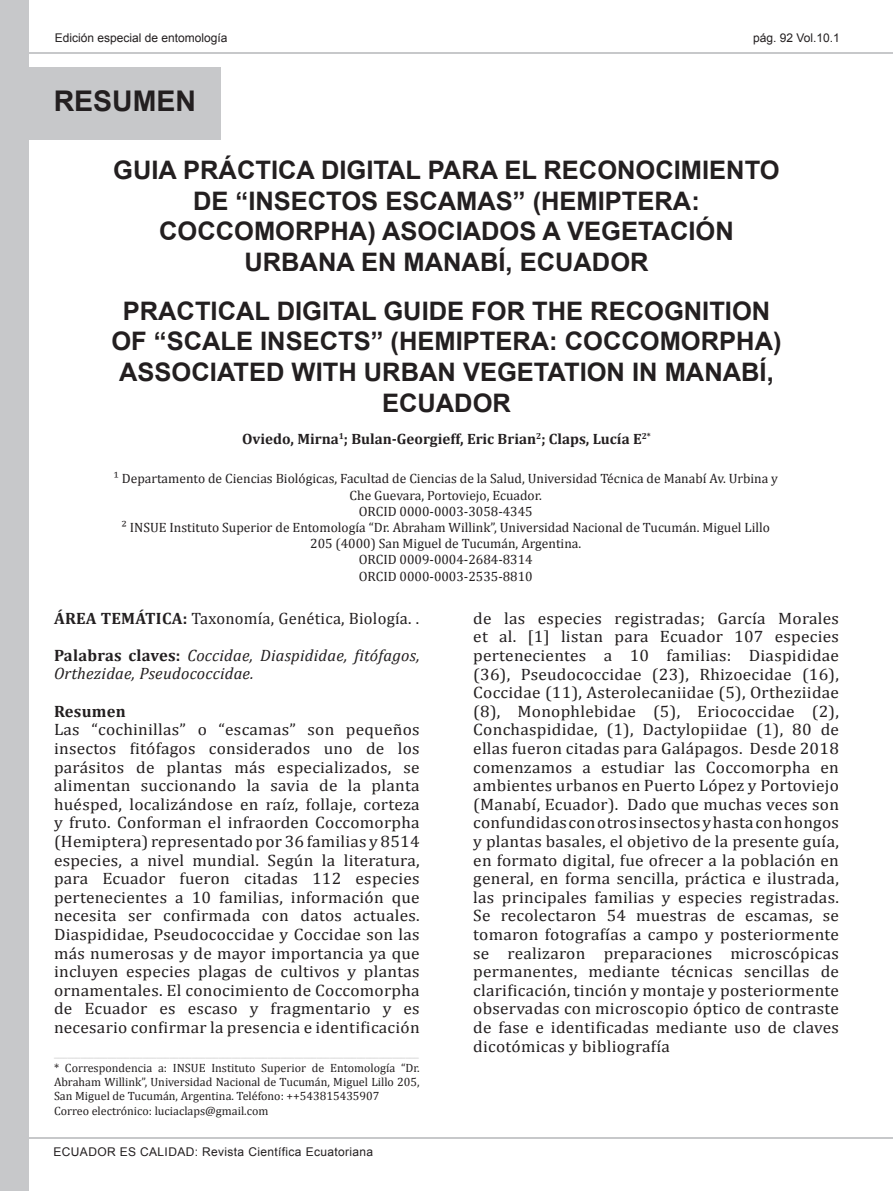
<style>
.page{position:relative;width:893px;height:1191px;background:#fff}
.page>*{position:absolute;margin:0;border:0;box-sizing:border-box;transform-origin:0 0}
.t1{font:700 28.5px "Arial";color:#231f20}
.t2{font:700 25.5px/30.6px "Arial";color:#231f20;text-align:center}
.t3{font:16.5px/18.6px "Cambria";letter-spacing:.015em;color:#231f20;text-align:justify;scale:1.05 1}
.t4{font:italic 16.5px/18.6px "Cambria";letter-spacing:.015em;color:#231f20}
.t5{font:16.5px "Cambria";letter-spacing:.015em;color:#231f20}
.t6{font:700 16.5px "Cambria";letter-spacing:.015em;color:#231f20}
.t7{font:700 15px "Cambria";color:#231f20}
.t8{font:13.5px/16.2px "Cambria";color:#231f20;text-align:center}
.t9{font:12px/14.4px "Cambria";color:#231f20;text-align:justify}
.t10{font:12px "Cambria";color:#d0d0d0}
.t11{font:12px "Arial";letter-spacing:.03em;color:#231f20}
.t12{font:12px "Arial";color:#231f20}
.s1{font-weight:700}
.s2{font-weight:700;font-style:normal}
</style>
<div class="page">
<div style="left:0;top:0;width:28px;height:1191px;background:#c7c8ca"></div>
<hr style="left:0;top:1137px;width:893px;height:1px;background:#c7c8ca">
<hr style="left:0;top:53px;width:893px;height:1px;background:#c7c8ca">
<div style="left:0;top:67px;width:221px;height:73px;background:#c7c8ca"></div>
<p class="t12" style="left:55px;top:30px;width:174px">Edición especial de entomología</p>
<p class="t1" style="left:54px;top:82px;width:144px">RESUMEN</p>
<p class="t12" style="left:753px;top:30px;width:88px">pág. 92 Vol.10.1</p>
<p class="t2" style="left:113px;top:156px;width:668px">GUIA PRÁCTICA DIGITAL PARA EL RECONOCIMIENTO DE “INSECTOS ESCAMAS” (HEMIPTERA:<br>COCCOMORPHA) ASOCIADOS A VEGETACIÓN URBANA EN MANABÍ, ECUADOR</p>
<p class="t2" style="left:111px;top:296px;width:672px">PRACTICAL DIGITAL GUIDE FOR THE RECOGNITION OF “SCALE INSECTS” (HEMIPTERA: COCCOMORPHA)<br>ASSOCIATED WITH URBAN VEGETATION IN MANABÍ, ECUADOR</p>
<p class="t7" style="left:242px;top:428px;width:410px">Oviedo, Mirna<sup>1</sup>; Bulan-Georgieff, Eric Brian<sup>2</sup>; Claps, Lucía E<sup>2*</sup></p>
<p class="t8" style="left:113px;top:471px;width:666px">¹ Departamento de Ciencias Biológicas, Facultad de Ciencias de la Salud, Universidad Técnica de Manabí Av. Urbina y<br>Che Guevara, Portoviejo, Ecuador.</p>
<p class="t8" style="left:359px;top:503px;width:175px">ORCID 0000-0003-3058-4345</p>
<p class="t8" style="left:121px;top:519px;width:650px">² INSUE Instituto Superior de Entomología “Dr. Abraham Willink”, Universidad Nacional de Tucumán. Miguel Lillo<br>205 (4000) San Miguel de Tucumán, Argentina.</p>
<p class="t8" style="left:359px;top:552px;width:175px">ORCID 0009-0004-2684-8314</p>
<p class="t8" style="left:359px;top:568px;width:175px">ORCID 0000-0003-2535-8810</p>
<p class="t5" style="left:54px;top:608px;width:367px"><span class="s1">ÁREA TEMÁTICA:</span> Taxonomía, Genética, Biología. .</p>
<p class="t4" style="left:54px;top:645px;width:367px"><span class="s2">Palabras claves:</span> Coccidae, Diaspididae, fitófagos,<br>Orthezidae, Pseudococcidae.</p>
<p class="t6" style="left:54px;top:699px;width:73px">Resumen</p>
<p class="t3" style="left:54px;top:720px;width:350px">Las “cochinillas” o “escamas” son pequeños insectos fitófagos considerados uno de los parásitos de plantas más especializados, se alimentan succionando la savia de la planta huésped, localizándose en raíz, follaje, corteza y fruto. Conforman el infraorden Coccomorpha (Hemiptera) representado por 36 familias y 8514 especies, a nivel mundial. Según la literatura, para Ecuador fueron citadas 112 especies pertenecientes a 10 familias, información que necesita ser confirmada con datos actuales.<br>Diaspididae, Pseudococcidae y Coccidae son las más numerosas y de mayor importancia ya que incluyen especies plagas de cultivos y plantas ornamentales. El conocimiento de Coccomorpha de Ecuador es escaso y fragmentario y es necesario confirmar la presencia e identificación</p>
<p class="t3" style="left:473px;top:609px;width:350px">de las especies registradas; García Morales et al. [1] listan para Ecuador 107 especies pertenecientes a 10 familias: Diaspididae (36), Pseudococcidae (23), Rhizoecidae (16), Coccidae (11), Asterolecaniidae (5), Ortheziidae (8), Monophlebidae (5), Eriococcidae (2), Conchaspididae, (1), Dactylopiidae (1), 80 de ellas fueron citadas para Galápagos. Desde 2018 comenzamos a estudiar las Coccomorpha en ambientes urbanos en Puerto López y Portoviejo (Manabí, Ecuador). Dado que muchas veces son confundidas con otros insectos y hasta con hongos y plantas basales, el objetivo de la presente guía, en formato digital, fue ofrecer a la población en general, en forma sencilla, práctica e ilustrada, las principales familias y especies registradas.<br>Se recolectaron 54 muestras de escamas, se tomaron fotografías a campo y posteriormente se realizaron preparaciones microscópicas permanentes, mediante técnicas sencillas de clarificación, tinción y montaje y posteriormente observadas con microscopio óptico de contraste de fase e identificadas mediante uso de claves dicotómicas y bibliografía</p>
<p class="t10" style="left:54px;top:1045px;width:367px">__________________________________________________________________________________</p>
<p class="t9" style="left:54px;top:1060px;width:367px">* Correspondencia a: INSUE Instituto Superior de Entomología “Dr.<br>Abraham Willink”, Universidad Nacional de Tucumán, Miguel Lillo 205, San Miguel de Tucumán, Argentina. Teléfono: ++543815435907</p>
<p class="t9" style="left:54px;top:1103px;width:216px">Correo electrónico: luciaclaps@gmail.com</p>
<p class="t11" style="left:54px;top:1143px;width:321px">ECUADOR ES CALIDAD: Revista Científica Ecuatoriana</p>
</div>
